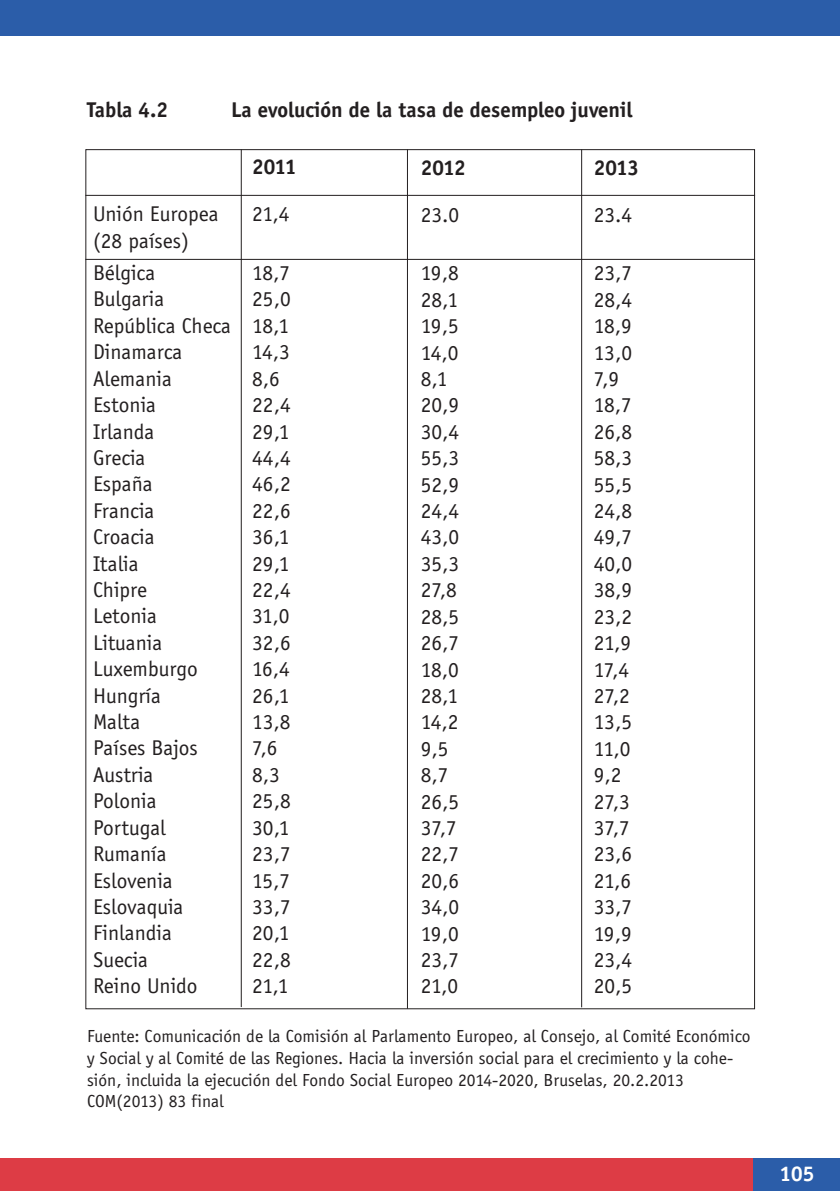
<style>
.page{position:relative;width:840px;height:1191px;background:#fff}
.page>*{position:absolute;margin:0;border:0;box-sizing:border-box;transform-origin:0 0}
.t1{font:22px/26.4px "Officina Sans";color:#231f20}
.t2{font:700 22px "Officina Sans";color:#231f20}
.t3{font:700 22px "Officina Sans";color:#fff}
.t4{font:18px/21.6px "Officina Sans";color:#231f20}
</style>
<div class="page">
<div style="left:0;top:1158px;width:763px;height:33px;background:#dd3c45"></div>
<div style="left:0;top:0;width:839px;height:36px;background:#2b5da9"></div>
<hr style="left:85px;top:195px;width:669px;height:1px;background:#231f20">
<hr style="left:85px;top:259px;width:669px;height:1px;background:#231f20">
<hr style="left:241px;top:149px;width:1px;height:858px;background:#231f20">
<hr style="left:407px;top:149px;width:1px;height:859px;background:#231f20">
<hr style="left:581px;top:149px;width:1px;height:858px;background:#231f20">
<div style="left:752px;top:1158px;width:87px;height:33px;background:#2b5da9"></div>
<p class="t2" style="left:87px;top:96px;width:82px">Tabla 4.2</p>
<p class="t2" style="left:231px;top:96px;width:402px">La evolución de la tasa de desempleo juvenil</p>
<p class="t2" style="left:252px;top:154px;width:46px">2011</p>
<p class="t1" style="left:252px;top:200px;width:39px">21,4</p>
<p class="t2" style="left:593px;top:154px;width:46px">2013</p>
<p class="t1" style="left:593px;top:201px;width:40px">23.4</p>
<p class="t2" style="left:420px;top:154px;width:46px">2012</p>
<p class="t1" style="left:420px;top:201px;width:40px">23.0</p>
<p class="t1" style="left:93px;top:200px;width:127px">Unión Europea (28 países)</p>
<p class="t1" style="left:93px;top:259px;width:140px">Bélgica<br>Bulgaria<br>República Checa<br>Dinamarca<br>Alemania<br>Estonia<br>Irlanda<br>Grecia<br>España<br>Francia<br>Croacia<br>Italia<br>Chipre<br>Letonia<br>Lituania<br>Luxemburgo<br>Hungría<br>Malta<br>Países Bajos<br>Austria<br>Polonia<br>Portugal<br>Rumanía<br>Eslovenia<br>Eslovaquia<br>Finlandia<br>Suecia<br>Reino Unido</p>
<p class="t1" style="left:252px;top:259px;width:40px">18,7<br>25,0<br>18,1<br>14,3<br>8,6<br>22,4<br>29,1<br>44,4<br>46,2<br>22,6<br>36,1<br>29,1<br>22,4<br>31,0<br>32,6<br>16,4<br>26,1<br>13,8<br>7,6<br>8,3<br>25,8<br>30,1<br>23,7<br>15,7<br>33,7<br>20,1<br>22,8<br>21,1</p>
<p class="t1" style="left:593px;top:259px;width:40px">23,7<br>28,4<br>18,9<br>13,0<br>7,9<br>18,7<br>26,8<br>58,3<br>55,5<br>24,8<br>49,7<br>40,0<br>38,9<br>23,2<br>21,9<br>17,4<br>27,2<br>13,5<br>11,0<br>9,2<br>27,3<br>37,7<br>23,6<br>21,6<br>33,7<br>19,9<br>23,4<br>20,5</p>
<p class="t1" style="left:420px;top:259px;width:40px">19,8<br>28,1<br>19,5<br>14,0<br>8,1<br>20,9<br>30,4<br>55,3<br>52,9<br>24,4<br>43,0<br>35,3<br>27,8<br>28,5<br>26,7<br>18,0<br>28,1<br>14,2<br>9,5<br>8,7<br>26,5<br>37,7<br>22,7<br>20,6<br>34,0<br>19,0<br>23,7<br>21,0</p>
<p class="t4" style="left:87px;top:1025px;width:664px">Fuente: Comunicación de la Comisión al Parlamento Europeo, al Consejo, al Comité Económico y Social y al Comité de las Regiones. Hacia la inversión social para el crecimiento y la cohe&shy;sión, incluida la ejecución del Fondo Social Europeo 2014-2020, Bruselas, 20.2.2013<br>COM(2013) 83 final</p>
<p class="t3" style="left:779px;top:1160px;width:36px">105</p>
</div>
